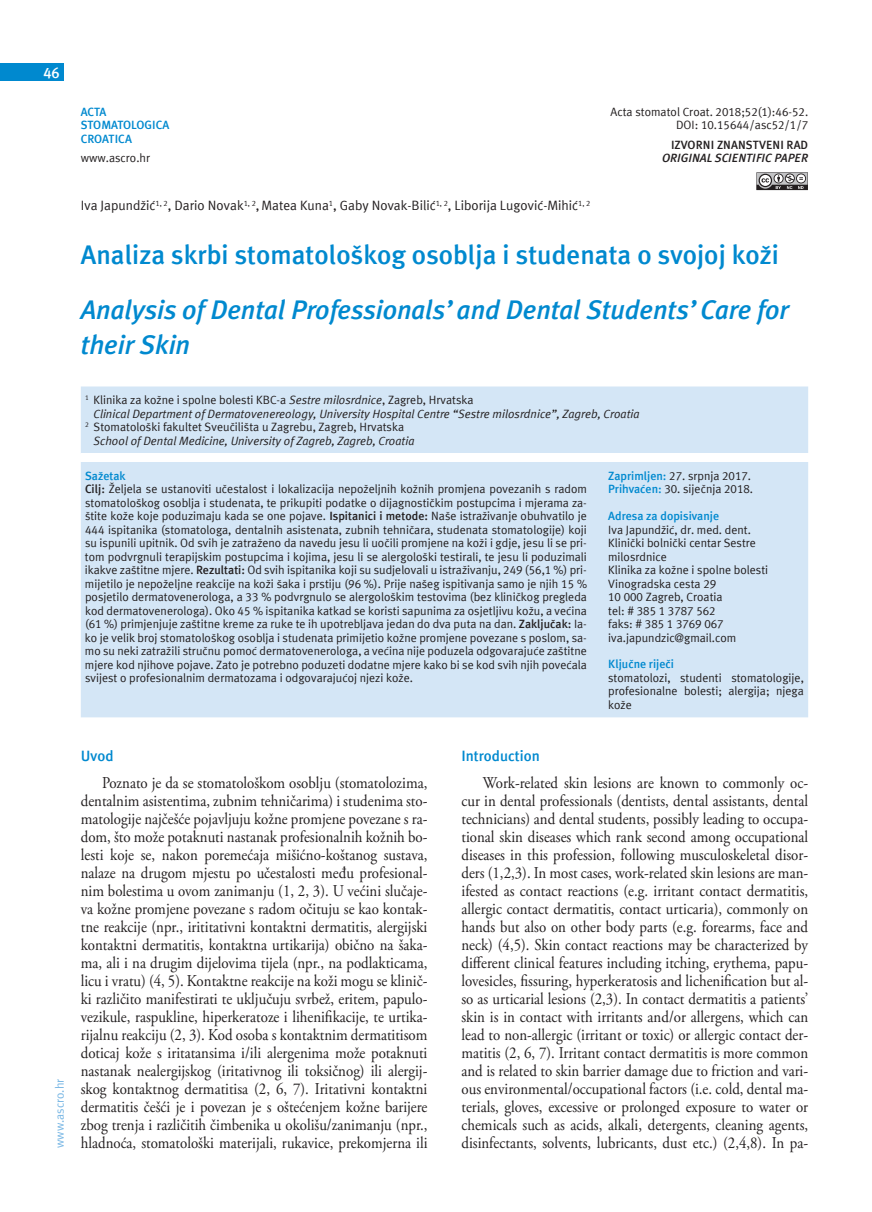
<style>
.page{position:relative;width:872px;height:1212px;background:#fff}
.page>*{position:absolute;margin:0;border:0;box-sizing:border-box;transform-origin:0 0}
.t1{font:italic 700 27px/36px "Meta ASC";letter-spacing:-.005em;color:#0089cf}
.t2{font:700 27px "Meta ASC";color:#0089cf}
.t3{font:16.5px/18px "Adobe Garamond Pro";color:#231f20;text-align:justify;scale:.9 1}
.t4{font:700 15px "Meta ASC";color:#0089cf}
.t5{font:700 15px "Meta ASC";color:#fff}
.t6{font:13.5px "Meta ASC";color:#231f20}
.t7{font:12px/13.5px "Meta ASC";color:#231f20}
.t8{font:italic 12px "Meta ASC";color:#231f20}
.t9{font:700 12px/13.5px "Meta ASC";color:#0089cf}
.t10{font:italic 700 12px "Meta ASC";letter-spacing:.005em;color:#231f20}
.t11{font:700 12px "Meta ASC";letter-spacing:.005em;color:#231f20}
.t12{font:12px "Meta ASC";color:#77b6e4}
.s1{font-style:italic}
.s2{font-weight:700;color:#0089cf}
.s3{font-weight:700}
</style>
<div class="page">
<div style="left:0;top:64px;width:64px;height:17px;background:#0089cf"></div>
<div style="left:81px;top:386px;width:727px;height:331px;background:#d4e6f6"></div>
<div style="left:81px;top:453px;width:727px;height:9px;background:#fff"></div>
<svg style="left:756px;top:172px;width:52px;height:18px"></svg>
<p class="t5" style="left:43px;top:64px;width:18px">46</p>
<p class="t9" style="left:81px;top:105px;width:90px">ACTA<br>STOMATOLOGICA<br>CROATICA</p>
<p class="t7" style="left:81px;top:151px;width:71px">www.ascro.hr</p>
<p class="t7" style="left:610px;top:105px;width:199px;text-align:right">Acta stomatol Croat. 2018;52(1):46-52.<br>DOI: 10.15644/asc52/1/7</p>
<p class="t11" style="left:671px;top:138px;width:139px">IZVORNI ZNANSTVENI RAD</p>
<p class="t10" style="left:662px;top:151px;width:148px">ORIGINAL SCIENTIFIC PAPER</p>
<p class="t6" style="left:81px;top:198px;width:511px">Iva Japundžić<sup>1,</sup> <sup>2</sup>, Dario Novak<sup>1,</sup> <sup>2</sup>,Matea Kuna<sup>1</sup>, Gaby Novak-Bilić<sup>1,</sup> <sup>2</sup>, Liborija Lugović-Mihić<sup>1,</sup> <sup>2</sup></p>
<h1 class="t2" style="left:81px;top:239px;width:699px">Analiza skrbi stomatološkog osoblja i studenata o svojoj koži</h1>
<h1 class="t1" style="left:81px;top:291px;width:709px">Analysis of Dental Professionals’ and Dental Students’ Care for their Skin</h1>
<p class="t7" style="left:85px;top:393px;width:390px"><sup>1</sup> Klinika za kožne i spolne bolesti KBC-a <span class="s1">Sestre milosrdnice</span>, Zagreb, Hrvatska</p>
<p class="t8" style="left:94px;top:407px;width:547px">Clinical Department of Dermatovenereology, University Hospital Centre “Sestre milosrdnice”, Zagreb, Croatia</p>
<p class="t7" style="left:85px;top:420px;width:320px"><sup>2</sup> Stomatološki fakultet Sveučilišta u Zagrebu, Zagreb, Hrvatska</p>
<p class="t8" style="left:94px;top:434px;width:322px">School of Dental Medicine, University of Zagreb, Zagreb, Croatia</p>
<p class="t7" style="left:85px;top:469px;width:503px"><span class="s2">Sažetak<br></span><span class="s3">Cilj:</span> Željela se ustanoviti učestalost i lokalizacija nepoželjnih kožnih promjena povezanih s radom stomatološkog osoblja i studenata, te prikupiti podatke o dijagnostičkim postupcima i mjerama za&shy;štite kože koje poduzimaju kada se one pojave. <span class="s3">Ispitanici i metode:</span> Naše istraživanje obuhvatilo je 444 ispitanika (stomatologa, dentalnih asistenata, zubnih tehničara, studenata stomatologije) koji su ispunili upitnik. Od svih je zatraženo da navedu jesu li uočili promjene na koži i gdje, jesu li se pri&shy;tom podvrgnuli terapijskim postupcima i kojima, jesu li se alergološki testirali, te jesu li poduzimali ikakve zaštitne mjere. <span class="s3">Rezultati:</span> Od svih ispitanika koji su sudjelovali u istraživanju, 249 (56,1 %) pri&shy;mijetilo je nepoželjne reakcije na koži šaka i prstiju (96 %). Prije našeg ispitivanja samo je njih 15 % posjetilo dermatovenerologa, a 33 % podvrgnulo se alergološkim testovima (bez kliničkog pregleda kod dermatovenerologa). Oko 45 % ispitanika katkad se koristi sapunima za osjetljivu kožu, a većina (61 %) primjenjuje zaštitne kreme za ruke te ih upotrebljava jedan do dva puta na dan. <span class="s3">Zaključak:</span> Ia&shy;ko je velik broj stomatološkog osoblja i studenata primijetio kožne promjene povezane s poslom, sa&shy;mo su neki zatražili stručnu pomoć dermatovenerologa, a većina nije poduzela odgovarajuće zaštitne mjere kod njihove pojave. Zato je potrebno poduzeti dodatne mjere kako bi se kod svih njih povećala svijest o profesionalnim dermatozama i odgovarajućoj njezi kože.</p>
<p class="t7" style="left:608px;top:469px;width:146px"><span class="s2">Zaprimljen:</span> 27. srpnja 2017.<br><span class="s2">Prihvaćen:</span> 30. siječnja 2018.</p>
<p class="t9" style="left:608px;top:509px;width:112px">Adresa za dopisivanje</p>
<p class="t7" style="left:608px;top:523px;width:161px">Iva Japundžić, dr. med. dent.<br>Klinički bolnički centar Sestre milosrdnice<br>Klinika za kožne i spolne bolesti<br>Vinogradska cesta 29<br>10 000 Zagreb, Croatia<br>tel: # 385 1 3787 562<br>faks: # 385 1 3769 067 iva.japundzic@gmail.com</p>
<p class="t9" style="left:608px;top:657px;width:67px">Ključne riječi</p>
<p class="t7" style="left:608px;top:671px;width:197px;text-align:justify">stomatolozi, studenti stomatologije, profesionalne bolesti; alergija; njega kože</p>
<p class="t12" style="left:53px;top:1148px;width:71px;rotate:-90deg">www.ascro.hr</p>
<p class="t4" style="left:81px;top:747px;width:34px">Uvod</p>
<p class="t3" style="left:81px;top:774px;width:387px;text-indent:21px">Poznato je da se stomatološkom osoblju (stomatolozima, dentalnim asistentima, zubnim tehničarima) i studenima sto&shy;matologije najčešće pojavljuju kožne promjene povezane s ra&shy;dom, što može potaknuti nastanak profesionalnih kožnih bo&shy;lesti koje se, nakon poremećaja mišićno-koštanog sustava, nalaze na drugom mjestu po učestalosti među profesional&shy;nim bolestima u ovom zanimanju (1, 2, 3). U većini slučaje&shy;va kožne promjene povezane s radom očituju se kao kontak&shy;tne reakcije (npr., irititativni kontaktni dermatitis, alergijski kontaktni dermatitis, kontaktna urtikarija) obično na šaka&shy;ma, ali i na drugim dijelovima tijela (npr., na podlakticama, licu i vratu) (4, 5). Kontaktne reakcije na koži mogu se klinič&shy;ki različito manifestirati te uključuju svrbež, eritem, papulo&shy;vezikule, raspukline, hiperkeratoze i lihenifikacije, te urtika&shy;rijalnu reakciju (2, 3). Kod osoba s kontaktnim dermatitisom doticaj kože s iritatansima i/ili alergenima može potaknuti nastanak nealergijskog (iritativnog ili toksičnog) ili alergij&shy;skog kontaktnog dermatitisa (2, 6, 7). Iritativni kontaktni dermatitis češći je i povezan je s oštećenjem kožne barijere zbog trenja i različitih čimbenika u okolišu/zanimanju (npr., hladnoća, stomatološki materijali, rukavice, prekomjerna ili</p>
<p class="t4" style="left:461px;top:747px;width:80px">Introduction</p>
<p class="t3" style="left:461px;top:774px;width:387px;text-indent:21px">Work-related skin lesions are known to commonly oc&shy;cur in dental professionals (dentists, dental assistants, dental technicians) and dental students, possibly leading to occupa&shy;tional skin diseases which rank second among occupational diseases in this profession, following musculoskeletal disor&shy;ders (1,2,3). In most cases, work-related skin lesions are man&shy;ifested as contact reactions (e.g. irritant contact dermatitis, allergic contact dermatitis, contact urticaria), commonly on hands but also on other body parts (e.g. forearms, face and neck) (4,5). Skin contact reactions may be characterized by different clinical features including itching, erythema, papu&shy;lovesicles, fissuring, hyperkeratosis and lichenification but al&shy;so as urticarial lesions (2,3). In contact dermatitis a patients’ skin is in contact with irritants and/or allergens, which can lead to non-allergic (irritant or toxic) or allergic contact der&shy;matitis (2, 6, 7). Irritant contact dermatitis is more common and is related to skin barrier damage due to friction and vari&shy;ous environmental/occupational factors (i.e. cold, dental ma&shy;terials, gloves, excessive or prolonged exposure to water or chemicals such as acids, alkali, detergents, cleaning agents, disinfectants, solvents, lubricants, dust etc.) (2,4,8). In pa-</p>
</div>
